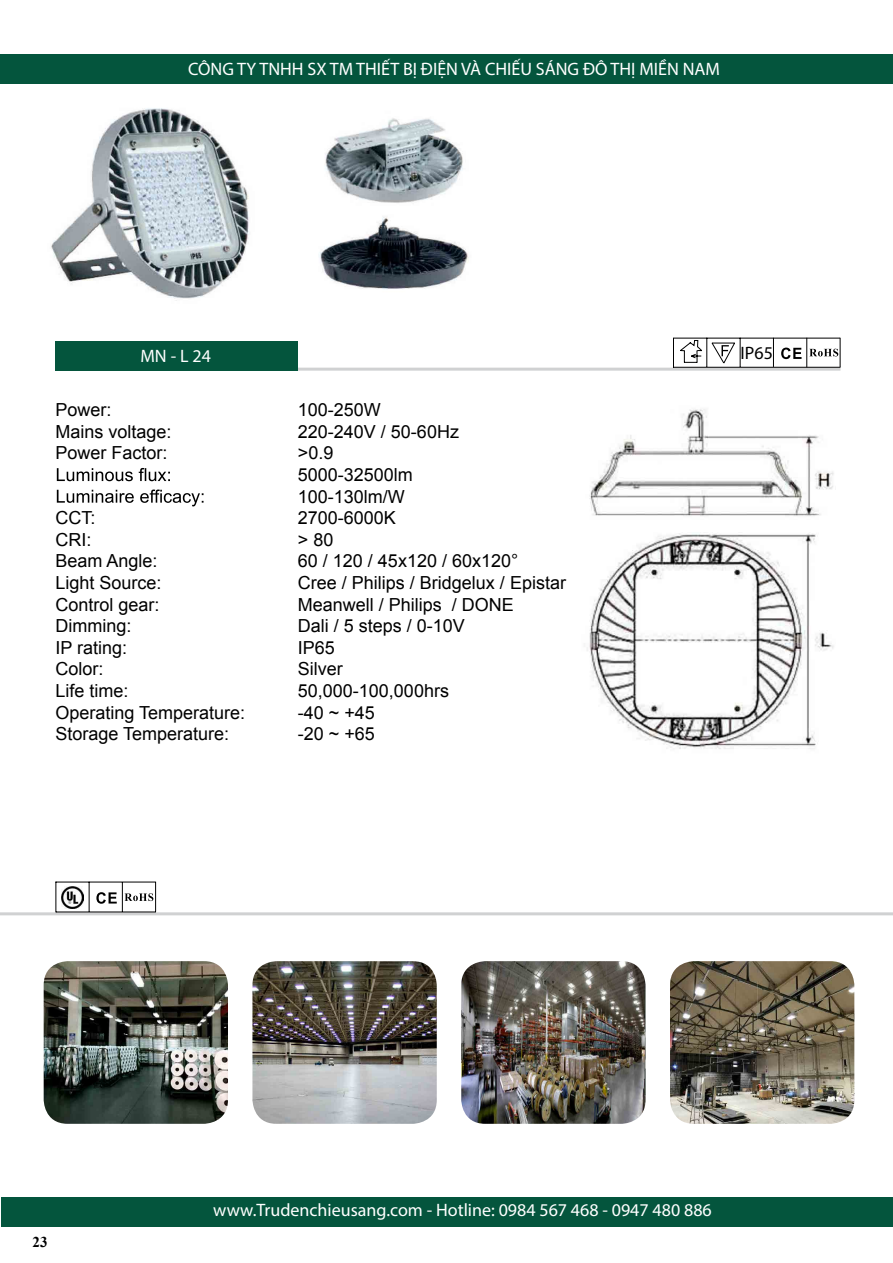
<style>
.page{position:relative;width:893px;height:1263px;background:#fff}
.page>*{position:absolute;margin:0;border:0;box-sizing:border-box;transform-origin:0 0}
.t1{font:18px/21.6px "Arial";color:#000}
.t2{font:18px "Myriad Pro";color:#fff}
.t3{font:18px "Myriad Pro";color:#000}
.t4{font:700 15px "Times New Roman";color:#000}
</style>
<div class="page">
<div style="left:1px;top:54px;width:892px;height:29px;background:#04553d"></div>
<div style="left:2px;top:1198px;width:891px;height:29px;background:#04553d"></div>
<hr style="left:56px;top:368px;width:784px;height:3px;background:#d0d1d2">
<hr style="left:1px;top:912px;width:892px;height:3px;background:#d0d1d2">
<svg style="left:672px;top:337px;width:169px;height:31px"></svg>
<hr style="left:56px;top:882px;width:99px;height:1px;background:#000">
<hr style="left:155px;top:882px;width:1px;height:30px;background:#000">
<hr style="left:56px;top:882px;width:1px;height:30px;background:#000">
<hr style="left:56px;top:911px;width:100px;height:1px;background:#000">
<hr style="left:89px;top:882px;width:1px;height:30px;background:#000">
<hr style="left:122px;top:882px;width:1px;height:30px;background:#000">
<svg style="left:125px;top:893px;width:28px;height:8px"></svg>
<svg style="left:96px;top:892px;width:21px;height:12px"></svg>
<svg style="left:61px;top:893px;width:23px;height:16px"></svg>
<img style="left:62px;top:886px;width:21px;height:22px">
<div style="left:56px;top:341px;width:242px;height:30px;background:#04553d"></div>
<svg style="left:57px;top:468px;width:113px;height:13px"></svg>
<svg style="left:57px;top:489px;width:147px;height:17px"></svg>
<img style="left:51px;top:108px;width:418px;height:193px">
<img style="left:587px;top:409px;width:247px;height:340px">
<img style="left:670px;top:961px;width:184px;height:163px">
<img style="left:461px;top:961px;width:185px;height:163px">
<img style="left:252px;top:961px;width:185px;height:163px">
<img style="left:44px;top:961px;width:184px;height:163px">
<p class="t2" style="left:188px;top:58px;width:533px">CÔNG TY TNHH SX TM THIẾT BỊ ĐIỆN VÀ CHIẾU SÁNG ĐÔ THỊ MIỀN NAM</p>
<p class="t2" style="left:140px;top:345px;width:72px">MN - L 24</p>
<p class="t1" style="left:55px;top:399px;width:118px">Power:<br>Mains voltage:<br>Power Factor:</p>
<p class="t1" style="left:55px;top:507px;width:191px">CCT:<br>CRI:<br>Beam Angle:<br>Light Source:<br>Control gear:<br>Dimming:<br>IP rating:<br>Color:<br>Life time:<br>Operating Temperature:<br>Storage Temperature:</p>
<p class="t1" style="left:298px;top:399px;width:270px">100-250W<br>220-240V / 50-60Hz<br>&gt;0.9<br>5000-32500lm<br>100-130lm/W<br>2700-6000K<br>&gt; 80<br>60 / 120 / 45x120 / 60x120°<br>Cree / Philips / Bridgelux / Epistar<br>Meanwell / Philips / DONE<br>Dali / 5 steps / 0-10V<br>IP65<br>Silver<br>50,000-100,000hrs<br>-40 ~ +45<br>-20 ~ +65</p>
<p class="t3" style="left:741px;top:342px;width:34px">IP65</p>
<p class="t4" style="left:33px;top:1232px;width:16px">23</p>
<p class="t2" style="left:213px;top:1199px;width:500px">www.Trudenchieusang.com - Hotline: 0984 567 468 - 0947 480 886</p>
</div>
